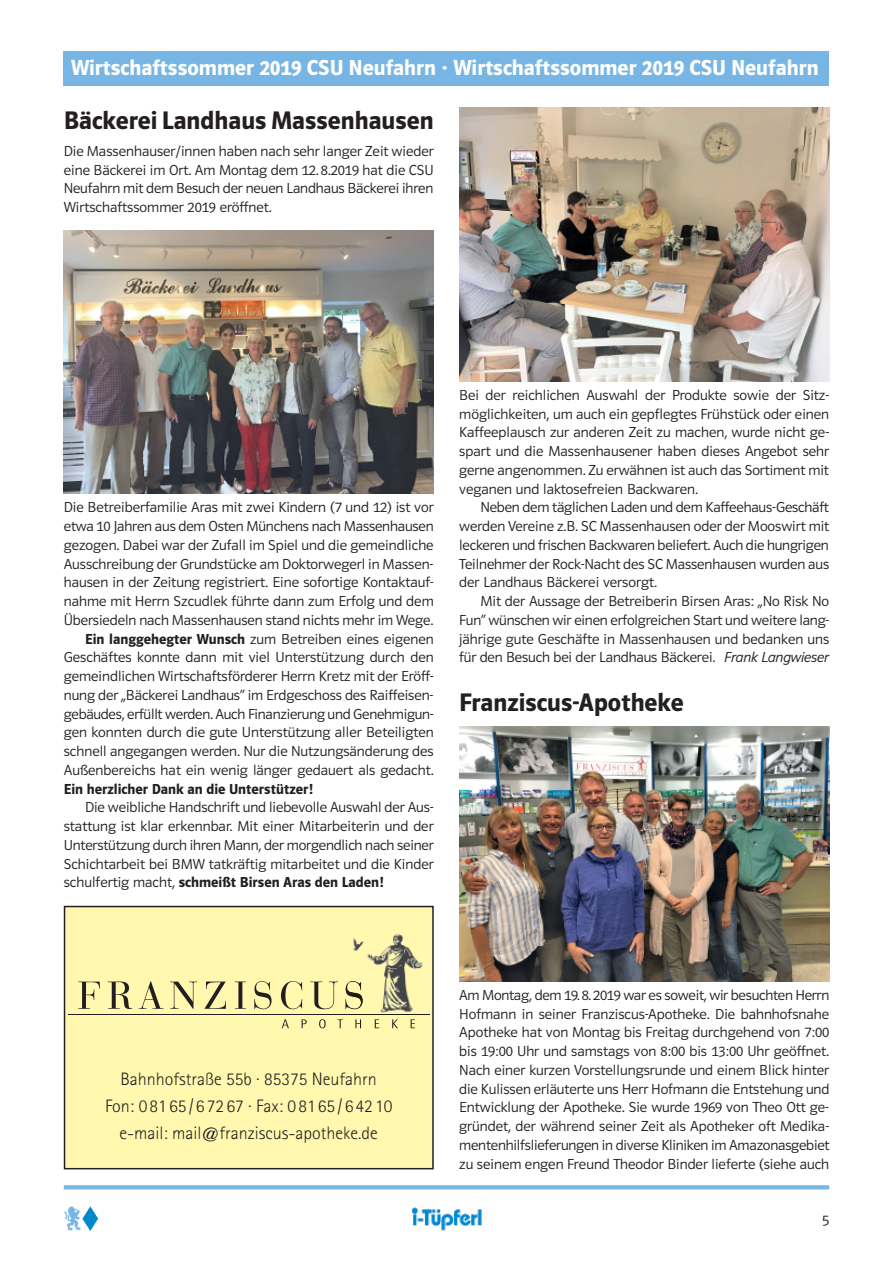
<style>
.page{position:relative;width:893px;height:1263px;background:#fff}
.page>*{position:absolute;margin:0;border:0;box-sizing:border-box;transform-origin:0 0}
.t1{font:600 26.25px "Polo 22";color:#231f20}
.t2{font:600 22.5px "Polo 22";color:#fff}
.t3{font:300 18px/27px "Rotis Sans Serif";color:#231f20;text-align:center}
.t4{font:15px/18.8px "Polo 22 Leicht";color:#231f20;text-align:justify}
.t5{font:600 15px "Polo 22";color:#231f20}
.s1{font-family:"Polo 22";font-weight:600}
.s2{font-family:"Polo 22 Leicht";font-weight:400}
.s3{font-family:"Polo 22 Leicht Kursiv"}
</style>
<div class="page">
<svg style="left:64px;top:1185px;width:765px;height:4px;background:#7ebae5"></svg>
<svg style="left:64px;top:1206px;width:34px;height:25px"></svg>
<img style="left:411px;top:1207px;width:71px;height:23px">
<div style="left:65px;top:906px;width:368px;height:263px;background:#fff8ae"></div>
<div style="left:64px;top:906px;width:370px;height:263px;border:2px solid #231f20"></div>
<svg style="left:78px;top:981px;width:22px;height:28px"></svg>
<svg style="left:108px;top:981px;width:24px;height:28px"></svg>
<svg style="left:139px;top:981px;width:25px;height:28px"></svg>
<svg style="left:170px;top:981px;width:27px;height:28px"></svg>
<svg style="left:204px;top:981px;width:22px;height:28px"></svg>
<svg style="left:235px;top:981px;width:11px;height:28px"></svg>
<svg style="left:254px;top:981px;width:18px;height:28px"></svg>
<svg style="left:281px;top:981px;width:21px;height:28px"></svg>
<svg style="left:310px;top:981px;width:28px;height:28px"></svg>
<svg style="left:345px;top:981px;width:6px;height:28px"></svg>
<hr style="left:68px;top:1014px;width:361px;height:1px;background:#231f20">
<svg style="left:282px;top:1019px;width:7px;height:9px"></svg>
<svg style="left:302px;top:1019px;width:5px;height:9px"></svg>
<svg style="left:319px;top:1019px;width:7px;height:9px"></svg>
<svg style="left:338px;top:1019px;width:5px;height:9px"></svg>
<svg style="left:355px;top:1019px;width:6px;height:9px"></svg>
<svg style="left:375px;top:1019px;width:4px;height:9px"></svg>
<svg style="left:392px;top:1019px;width:6px;height:9px"></svg>
<svg style="left:411px;top:1019px;width:4px;height:9px"></svg>
<img style="left:351px;top:934px;width:73px;height:81px">
<img style="left:351px;top:981px;width:12px;height:28px">
<div style="left:64px;top:51px;width:765px;height:34px;background:#77b6e4"></div>
<img style="left:64px;top:231px;width:370px;height:262px">
<img style="left:459px;top:107px;width:370px;height:274px">
<img style="left:459px;top:727px;width:370px;height:254px">
<h2 class="t2" style="left:71px;top:56px;width:749px">Wirtschaftssommer 2019 CSU Neufahrn · Wirtschaftssommer 2019 CSU Neufahrn</h2>
<h1 class="t1" style="left:64px;top:106px;width:371px">Bäckerei Landhaus Massenhausen</h1>
<p class="t4" style="left:64px;top:142px;width:371px">Die Massenhauser/innen haben nach sehr langer Zeit wieder eine Bäckerei im Ort. Am Montag dem 12. 8.2019 hat die CSU Neufahrn mit dem Besuch der neuen Landhaus Bäckerei ihren Wirtschaftssommer 2019 eröffnet.</p>
<p class="t4" style="left:64px;top:498px;width:371px;text-align:right">Die Betreiberfamilie Aras mit zwei Kindern (7 und 12) ist vor etwa 10 Jahren aus dem Osten Münchens nach Massenhausen gezogen. Dabei war der Zufall im Spiel und die gemeindliche Ausschreibung der Grundstücke am Doktorwegerl in Massen&shy;hausen in der Zeitung registriert. Eine sofortige Kontaktauf&shy;nahme mit Herrn Szcudlek führte dann zum Erfolg und dem Übersiedeln nach Massenhausen stand nichts mehr im Wege.<br><span class="s1">Ein langgehegter Wunsch</span> zum Betreiben eines eigenen Geschäftes konnte dann mit viel Unterstützung durch den gemeindlichen Wirtschaftsförderer Herrn Kretz mit der Eröff&shy;nung der „Bäckerei Landhaus“ im Erdgeschoss des Raiffeisen&shy;gebäudes, erfüllt werden. Auch Finanzierung und Genehmigun&shy;gen konnten durch die gute Unterstützung aller Beteiligten schnell angegangen werden. Nur die Nutzungsänderung des Außenbereichs hat ein wenig länger gedauert als gedacht.</p>
<p class="t5" style="left:64px;top:780px;width:251px">Ein herzlicher Dank an die Unterstützer!</p>
<p class="t4" style="left:64px;top:798px;width:372px;text-indent:21px">Die weibliche Handschrift und liebevolle Auswahl der Aus&shy;stattung ist klar erkennbar. Mit einer Mitarbeiterin und der Unterstützung durch ihren Mann, der morgendlich nach seiner Schichtarbeit bei BMW tatkräftig mitarbeitet und die Kinder</p>
<p class="t5" style="left:64px;top:874px;width:322px"><span class="s2">schulfertig macht,</span> schmeißt Birsen Aras den Laden!</p>
<p class="t4" style="left:459px;top:385px;width:371px">Bei der reichlichen Auswahl der Produkte sowie der Sitz&shy;möglichkeiten, um auch ein gepflegtes Frühstück oder einen Kaffeeplausch zur anderen Zeit zu machen, wurde nicht ge&shy;spart und die Massenhausener haben dieses Angebot sehr gerne angenommen. Zu erwähnen ist auch das Sortiment mit veganen und laktosefreien Backwaren.</p>
<p class="t4" style="left:459px;top:498px;width:372px;text-indent:21px">Neben dem täglichen Laden und dem Kaffeehaus-Geschäft werden Vereine z.B. SC Massenhausen oder der Mooswirt mit leckeren und frischen Backwaren beliefert. Auch die hungrigen Teilnehmer der Rock-Nacht des SC Massenhausen wurden aus der Landhaus Bäckerei versorgt.</p>
<p class="t4" style="left:459px;top:592px;width:372px;text-indent:21px">Mit der Aussage der Betreiberin Birsen Aras: „No Risk No Fun“ wünschen wir einen erfolgreichen Start und weitere lang&shy;jährige gute Geschäfte in Massenhausen und bedanken uns für den Besuch bei der Landhaus Bäckerei. <span class="s3">Frank Langwieser</span></p>
<h1 class="t1" style="left:459px;top:688px;width:226px">Franziscus-Apotheke</h1>
<p class="t3" style="left:105px;top:1065px;width:289px">Bahnhofstraße 55b · 85375 Neufahrn<br>Fon: 0 81 65 / 6 72 67 · Fax: 0 81 65 / 6 42 10 e-mail: mail@franziscus-apotheke.de</p>
<p class="t4" style="left:459px;top:985px;width:372px">Am Montag, dem 19. 8. 2019 war es soweit, wir besuchten Herrn Hofmann in seiner Franziscus-Apotheke. Die bahnhofsnahe Apotheke hat von Montag bis Freitag durchgehend von 7:00 bis 19:00 Uhr und samstags von 8:00 bis 13:00 Uhr geöffnet.<br>Nach einer kurzen Vorstellungsrunde und einem Blick hinter die Kulissen erläuterte uns Herr Hofmann die Entstehung und Entwicklung der Apotheke. Sie wurde 1969 von Theo Ott ge&shy;gründet, der während seiner Zeit als Apotheker oft Medika&shy;mentenhilfslieferungen in diverse Kliniken im Amazonasgebiet zu seinem engen Freund Theodor Binder lieferte (siehe auch</p>
<p class="t4" style="left:822px;top:1210px;width:9px">5</p>
</div>
